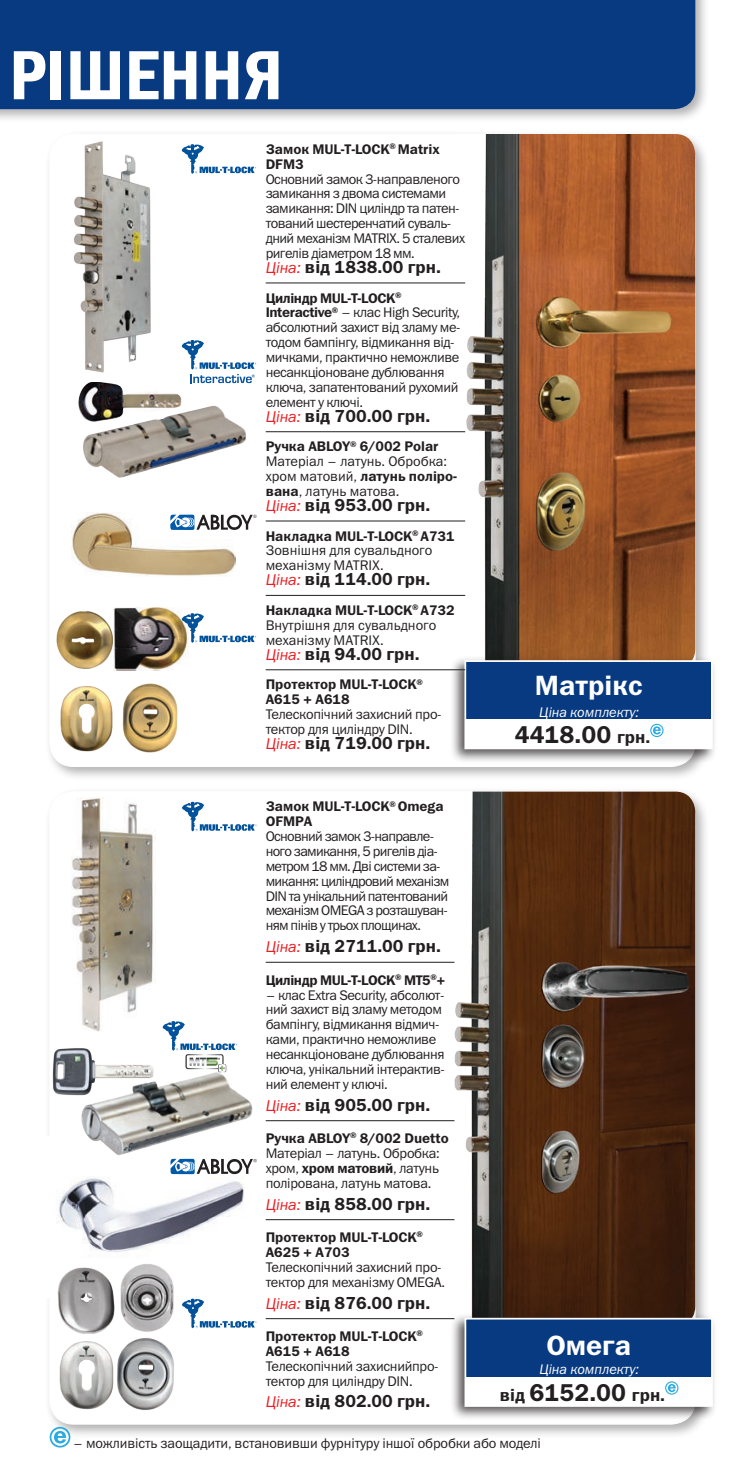
<style>
.page{position:relative;width:745px;height:1474px;background:#fff}
.page>*{position:absolute;margin:0;border:0;box-sizing:border-box;transform-origin:0 0}
.t1{font:70px "Franklin Gothic Demi Cond C";color:#fff}
.t2{font:28px "Franklin Gothic Demi C";color:#fff}
.t3{font:24.5px "Franklin Gothic Demi C";color:#231f20}
.t4{font:17.5px "Franklin Gothic Demi C";color:#231f20}
.t5{font:14px/14.9px "Franklin Gothic Book C";letter-spacing:-.03em;color:#231f20}
.t6{font:14px/14.9px "Franklin Gothic Demi C";color:#231f20}
.t7{font:14px/14.9px "Franklin Gothic Book C";letter-spacing:-.05em;color:#231f20}
.t8{font:14px/14.9px "Franklin Gothic Book C";color:#231f20}
.t9{font:14px "Franklin Gothic Book C";letter-spacing:-.01em;color:#231f20}
.t10{font:14px "Franklin Gothic Demi C";letter-spacing:-.03em;color:#231f20}
.t11{font:italic 14px "Franklin Gothic Book C";color:#fff}
.s1{font-family:"Franklin Gothic Book C";font-style:italic;font-size:15.75px;color:#ee1d23}
.s2{font-family:"Franklin Gothic Demi C"}
.s3{font-family:"Franklin Gothic Book C"}
.s4{font-size:17.5px}
.s5{font-size:24.5px}
</style>
<div class="page">
<div style="left:45px;top:787px;width:664px;height:651px;background:#231f20;opacity:.35"></div>
<div style="left:50px;top:791px;width:644px;height:632px;background:#fff;border-radius:24px"></div>
<img style="left:442px;top:791px;width:252px;height:529px">
<img style="left:72px;top:798px;width:81px;height:233px">
<img style="left:45px;top:1136px;width:225px;height:161px">
<img style="left:120px;top:1263px;width:55px;height:68px">
<img style="left:54px;top:1265px;width:65px;height:68px">
<img style="left:111px;top:1331px;width:63px;height:79px">
<img style="left:53px;top:1336px;width:66px;height:77px">
<div style="left:449px;top:1313px;width:267px;height:108px;background:#231f20;opacity:.75"></div>
<div style="left:464px;top:1317px;width:248px;height:89px;background:#073a81;border:2px solid #fff"></div>
<div style="left:465px;top:1376px;width:246px;height:29px;background:#fff"></div>
<svg style="left:665px;top:1381px;width:13px;height:13px"></svg>
<svg style="left:50px;top:1426px;width:20px;height:21px"></svg>
<svg style="left:182px;top:801px;width:74px;height:30px"></svg>
<svg style="left:182px;top:1298px;width:74px;height:30px"></svg>
<svg style="left:169px;top:1158px;width:87px;height:16px"></svg>
<div style="left:45px;top:129px;width:664px;height:652px;background:#231f20;opacity:.35"></div>
<div style="left:50px;top:134px;width:644px;height:632px;background:#fff;border-radius:24px"></div>
<img style="left:453px;top:134px;width:241px;height:521px">
<img style="left:72px;top:512px;width:163px;height:64px">
<img style="left:73px;top:141px;width:78px;height:232px">
<img style="left:56px;top:611px;width:58px;height:58px">
<img style="left:114px;top:607px;width:74px;height:63px">
<img style="left:122px;top:683px;width:56px;height:70px">
<img style="left:60px;top:686px;width:53px;height:66px">
<div style="left:449px;top:655px;width:267px;height:109px;background:#231f20;opacity:.75"></div>
<div style="left:464px;top:660px;width:248px;height:89px;background:#073a81;border:2px solid #fff"></div>
<div style="left:465px;top:719px;width:246px;height:29px;background:#fff"></div>
<svg style="left:650px;top:723px;width:13px;height:14px"></svg>
<img style="left:78px;top:382px;width:104px;height:35px">
<img style="left:83px;top:406px;width:164px;height:72px">
<svg style="left:181px;top:340px;width:75px;height:43px"></svg>
<svg style="left:181px;top:144px;width:75px;height:30px"></svg>
<svg style="left:181px;top:613px;width:75px;height:29px"></svg>
<svg style="left:169px;top:514px;width:87px;height:16px"></svg>
<hr style="left:265px;top:283px;width:200px;height:1px;background:#231f20">
<hr style="left:265px;top:431px;width:200px;height:1px;background:#231f20">
<hr style="left:265px;top:520px;width:200px;height:1px;background:#231f20">
<hr style="left:265px;top:595px;width:200px;height:1px;background:#231f20">
<hr style="left:265px;top:669px;width:200px;height:1px;background:#231f20">
<hr style="left:265px;top:962px;width:189px;height:1px;background:#231f20">
<hr style="left:265px;top:1120px;width:189px;height:1px;background:#231f20">
<hr style="left:265px;top:1219px;width:189px;height:1px;background:#231f20">
<hr style="left:265px;top:1318px;width:189px;height:1px;background:#231f20">
<div style="left:0;top:0;width:709px;height:124px;background:#231f20;opacity:.35"></div>
<div style="left:0;top:0;width:694px;height:109px;background:#073a81"></div>
<img style="left:52px;top:1048px;width:102px;height:48px">
<img style="left:81px;top:1072px;width:171px;height:83px">
<svg style="left:162px;top:1021px;width:75px;height:51px"></svg>
<h1 class="t1" style="left:9px;top:36px;width:275px">РІШЕННЯ</h1>
<p class="t6" style="left:265px;top:141px;width:176px">Замок MUL‑T‑LOCK<sup>®</sup> Matrix<br>DFM3</p>
<p class="t5" style="left:265px;top:171px;width:201px">Основний замок 3-направленого замикання з двома системами замикання: DIN циліндр та патен&shy;тований шестеренчатий суваль&shy;дний механізм MATRIX. 5 сталевих ригелів діаметром 18 мм.</p>
<p class="t4" style="left:265px;top:257px;width:177px"><span class="s1">Ціна:</span> від 1838.00 грн.</p>
<p class="t10" style="left:265px;top:290px;width:137px">Циліндр MUL-T-LOCK<sup>®</sup></p>
<p class="t5" style="left:265px;top:305px;width:196px"><span class="s2">Interactive</span><sup>®</sup> – клас High Security, абсолютний захист від зламу ме&shy;тодом бампінгу, відмикання від&shy;мичками, практично неможливе несанкціоноване дублювання ключа, запатентований рухомий елемент у ключі.</p>
<p class="t4" style="left:265px;top:405px;width:166px"><span class="s1">Ціна:</span> від 700.00 грн.</p>
<p class="t6" style="left:265px;top:439px;width:174px">Ручка ABLOY<sup>®</sup> 6/002 Polar</p>
<p class="t8" style="left:265px;top:454px;width:183px">Матеріал – латунь. Обробка:</p>
<p class="t6" style="left:265px;top:468px;width:193px"><span class="s3">хром матовий,</span> латунь поліро-</p>
<p class="t8" style="left:265px;top:483px;width:135px"><span class="s2">вана</span>, латунь матова.</p>
<p class="t4" style="left:265px;top:495px;width:166px"><span class="s1">Ціна:</span> від 953.00 грн.</p>
<p class="t6" style="left:265px;top:528px;width:190px">Накладка MUL‑T‑LOCK<sup>®</sup> А731</p>
<p class="t8" style="left:265px;top:543px;width:168px">Зовнішня для сувальдного механізму MATRIX.</p>
<p class="t4" style="left:265px;top:569px;width:166px"><span class="s1">Ціна:</span> від 114.00 грн.</p>
<p class="t6" style="left:265px;top:602px;width:190px">Накладка MUL‑T‑LOCK<sup>®</sup> А732</p>
<p class="t8" style="left:265px;top:617px;width:172px">Внутрішня для сувальдного механізму MATRIX.</p>
<p class="t4" style="left:265px;top:643px;width:155px"><span class="s1">Ціна:</span> від 94.00 грн.</p>
<p class="t6" style="left:265px;top:677px;width:159px">Протектор MUL-T-LOCK<sup>®<br></sup>A615 + А618</p>
<p class="t5" style="left:265px;top:706px;width:177px">Телескопічний захисний про&shy;тектор для циліндру DIN.</p>
<p class="t4" style="left:265px;top:733px;width:166px"><span class="s1">Ціна:</span> від 719.00 грн.</p>
<p class="t6" style="left:265px;top:798px;width:179px">Замок MUL-T-LOCK<sup>®</sup> Omega<br>OFMPA</p>
<p class="t7" style="left:265px;top:828px;width:185px">Основний замок 3-направле&shy;ного замикання, 5 ригелів діа&shy;метром 18 мм. Дві системи за&shy;микання: циліндровий механізм<br>DIN та унікальний патентований механізм OMEGA з розташуван&shy;ням пінів у трьох площинах.</p>
<p class="t4" style="left:265px;top:936px;width:177px"><span class="s1">Ціна:</span> від 2711.00 грн.</p>
<p class="t10" style="left:265px;top:971px;width:181px">Циліндр MUL-T-LOCK<sup>®</sup> MT5<sup>®</sup>+</p>
<p class="t5" style="left:265px;top:987px;width:181px">– клас Extra Security, абсолют&shy;ний захист від зламу методом бампінгу, відмикання відмич&shy;ками, практично неможливе несанкціоноване дублювання ключа, унікальний інтерактив&shy;ний елемент у ключі.</p>
<p class="t4" style="left:265px;top:1094px;width:166px"><span class="s1">Ціна:</span> від 905.00 грн.</p>
<p class="t6" style="left:265px;top:1130px;width:184px">Ручка ABLOY<sup>®</sup> 8/002 Duetto</p>
<p class="t5" style="left:265px;top:1145px;width:175px;text-align:justify">Матеріал – латунь. Обробка: хром, <span class="s2">хром матовий</span>, латунь полірована, латунь матова.</p>
<p class="t4" style="left:265px;top:1193px;width:166px"><span class="s1">Ціна:</span> від 858.00 грн.</p>
<p class="t6" style="left:265px;top:1229px;width:159px">Протектор MUL-T-LOCK<sup>®<br></sup>A625 + A703</p>
<p class="t5" style="left:265px;top:1259px;width:181px">Телескопічний захисний про&shy;тектор для механізму OMEGA.</p>
<p class="t4" style="left:265px;top:1292px;width:166px"><span class="s1">Ціна:</span> від 876.00 грн.</p>
<p class="t6" style="left:265px;top:1328px;width:159px">Протектор MUL-T-LOCK<sup>®<br></sup>A615 + А618</p>
<p class="t5" style="left:265px;top:1358px;width:174px">Телескопічний захиснийпро&shy;тектор для циліндру DIN.</p>
<p class="t4" style="left:265px;top:1391px;width:166px"><span class="s1">Ціна:</span> від 802.00 грн.</p>
<h2 class="t2" style="left:534px;top:670px;width:109px">Матрікс</h2>
<p class="t11" style="left:539px;top:704px;width:101px">Ціна комплекту:</p>
<h3 class="t3" style="left:514px;top:720px;width:137px">4418.00 <span class="s4">грн.</span></h3>
<h2 class="t2" style="left:546px;top:1329px;width:86px">Омега</h2>
<p class="t11" style="left:539px;top:1361px;width:101px">Ціна комплекту:</p>
<p class="t4" style="left:499px;top:1384px;width:167px">від <span class="s5">6152.00</span> грн.</p>
<p class="t9" style="left:73px;top:1434px;width:469px">– можливість заощадити, встановивши фурнітуру іншої обробки або моделі</p>
</div>
